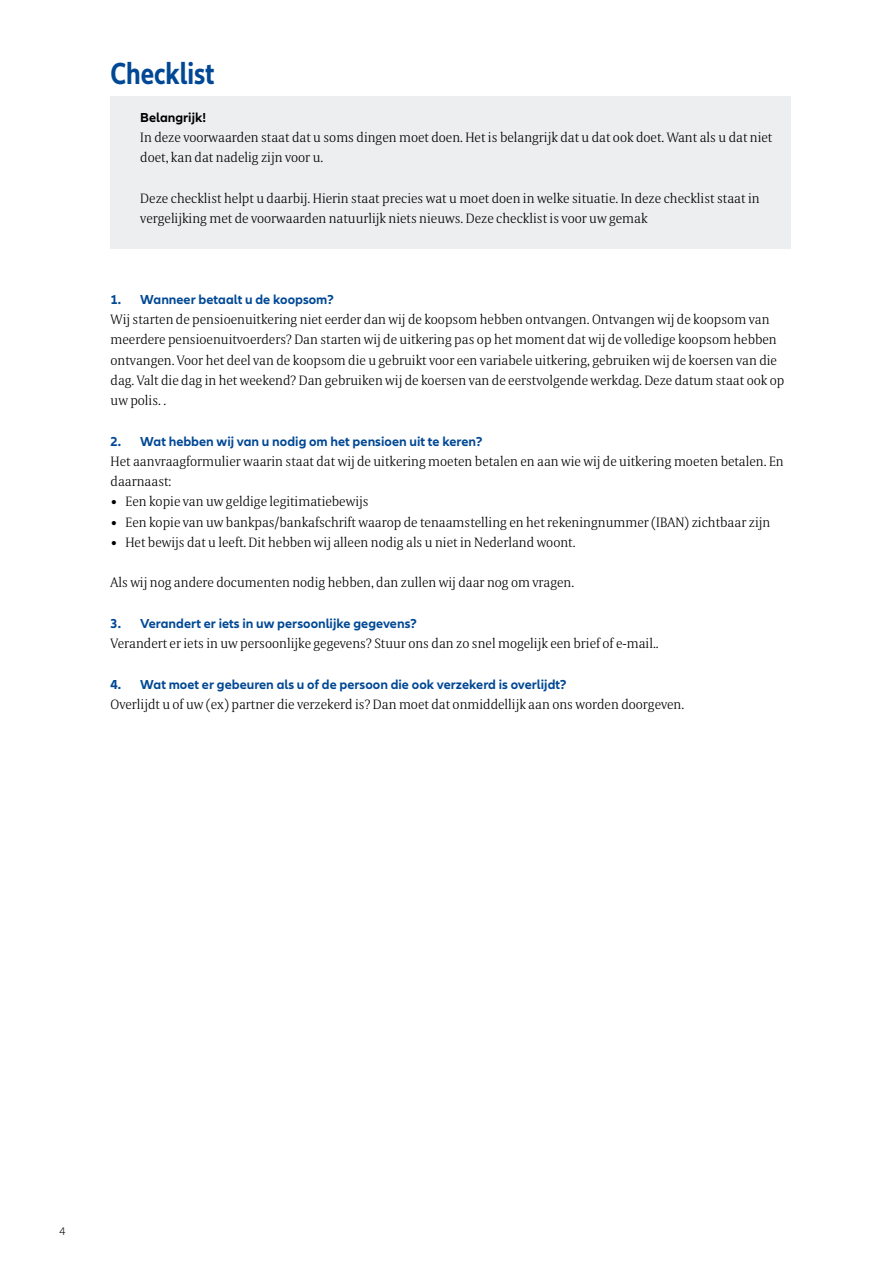
<style>
.page{position:relative;width:893px;height:1263px;background:#fff}
.page>*{position:absolute;margin:0;border:0;box-sizing:border-box;transform-origin:0 0}
.t1{font:700 condensed 31.5px "Allianz Neo";color:#004895}
.t2{font:300 13.5px/20.2px "Allianz Serif";color:#000}
.t3{font:700 13.5px "Allianz Neo";color:#004895}
.t4{font:700 13.5px "Allianz Neo";color:#000}
.t5{font:300 11.25px "Allianz Neo";color:#000}
</style>
<div class="page">
<div style="left:111px;top:96px;width:680px;height:153px;background:#edeeef"></div>
<h1 class="t1" style="left:111px;top:55px;width:105px">Checklist</h1>
<p class="t4" style="left:140px;top:109px;width:67px">Belangrijk!</p>
<p class="t2" style="left:140px;top:127px;width:634px">In deze voorwaarden staat dat u soms dingen moet doen. Het is belangrijk dat u dat ook doet. Want als u dat niet doet, kan dat nadelig zijn voor u.</p>
<p class="t2" style="left:140px;top:187px;width:621px">Deze checklist helpt u daarbij. Hierin staat precies wat u moet doen in welke situatie. In deze checklist staat in vergelijking met de voorwaarden natuurlijk niets nieuws. Deze checklist is voor uw gemak</p>
<p class="t3" style="left:111px;top:291px;width:225px">1. Wanneer betaalt u de koopsom?</p>
<p class="t2" style="left:111px;top:309px;width:675px">Wij starten de pensioenuitkering niet eerder dan wij de koopsom hebben ontvangen. Ontvangen wij de koopsom van meerdere pensioenuitvoerders? Dan starten wij de uitkering pas op het moment dat wij de volledige koopsom hebben ontvangen. Voor het deel van de koopsom die u gebruikt voor een variabele uitkering, gebruiken wij de koersen van die dag. Valt die dag in het weekend? Dan gebruiken wij de koersen van de eerstvolgende werkdag. Deze datum staat ook op uw polis. .</p>
<p class="t3" style="left:111px;top:433px;width:374px">2. Wat hebben wij van u nodig om het pensioen uit te keren?</p>
<p class="t2" style="left:111px;top:451px;width:675px">Het aanvraagformulier waarin staat dat wij de uitkering moeten betalen en aan wie wij de uitkering moeten betalen. En daarnaast:</p>
<p class="t2" style="left:111px;top:491px;width:260px">• Een kopie van uw geldige legitimatiebewijs</p>
<p class="t2" style="left:111px;top:511px;width:661px">• Een kopie van uw bankpas/bankafschrift waarop de tenaamstelling en het rekeningnummer (IBAN) zichtbaar zijn</p>
<p class="t2" style="left:111px;top:532px;width:466px">• Het bewijs dat u leeft. Dit hebben wij alleen nodig als u niet in Nederland woont.</p>
<p class="t2" style="left:111px;top:572px;width:465px">Als wij nog andere documenten nodig hebben, dan zullen wij daar nog om vragen.</p>
<p class="t3" style="left:111px;top:615px;width:308px">3. Verandert er iets in uw persoonlijke gegevens?</p>
<p class="t2" style="left:111px;top:633px;width:550px">Verandert er iets in uw persoonlijke gegevens? Stuur ons dan zo snel mogelijk een brief of e-mail..</p>
<p class="t3" style="left:111px;top:676px;width:458px">4. Wat moet er gebeuren als u of de persoon die ook verzekerd is overlijdt?</p>
<p class="t2" style="left:111px;top:694px;width:575px">Overlijdt u of uw (ex) partner die verzekerd is? Dan moet dat onmiddellijk aan ons worden doorgeven.</p>
<p class="t5" style="left:60px;top:1225px;width:8px">4</p>
</div>
